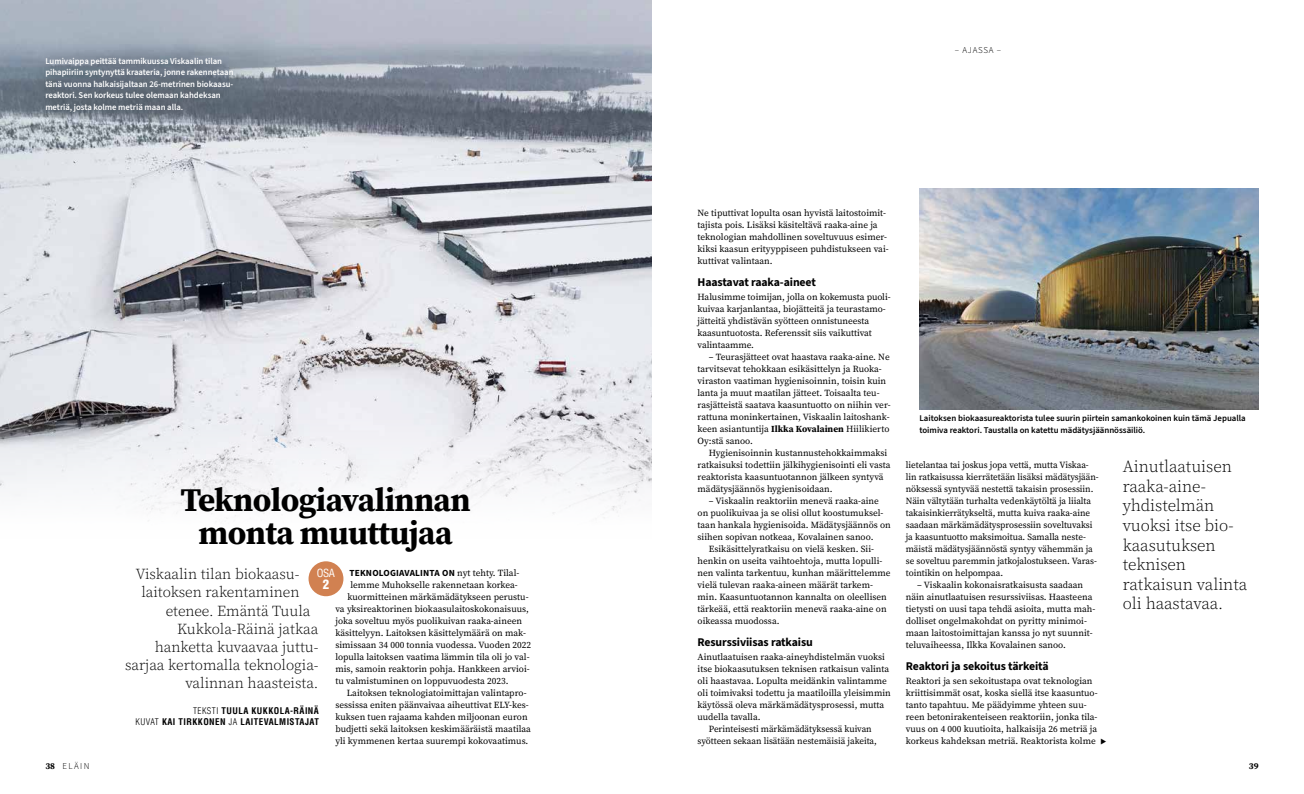
<style>
.page{position:relative;width:1304px;height:794px;background:#fff}
.page>*{position:absolute;margin:0;border:0;box-sizing:border-box;transform-origin:0 0}
.t1{font:700 33px/33px "Source Serif 4";letter-spacing:-.02em;color:#000;text-align:center}
.t2{font:300 16.8px/19.6px "Source Serif 4";letter-spacing:-.005em;color:#000}
.t3{font:300 15.1px "Source Serif 4";letter-spacing:-.005em;color:#000}
.t4{font:900 condensed 12.7px "Helvetica LT Std";color:#fff}
.t5{font:700 11.8px "Source Sans 3";letter-spacing:-.01em;color:#000}
.t6{font:condensed 11px "Helvetica LT Std";color:#fff}
.t7{font:9.3px/12px "Source Serif 4";color:#000}
.t8{font:700 9.3px "Source Sans 3";letter-spacing:.02em;color:#000}
.t9{font:700 condensed 9px/10.8px "Helvetica LT Std";letter-spacing:.05em;color:#000;text-align:right}
.t10{font:300 9px "Source Sans 3";letter-spacing:.08em;color:#000}
.t11{font:700 9px "Source Serif 4";color:#000}
.t12{font:600 8.8px/11.5px "Source Sans 3";letter-spacing:-.005em;color:#fff}
.t13{font:600 8.8px/11.5px "Source Sans 3";color:#000}
.s1{font-weight:300}
.s2{font-family:"Source Serif 4";font-weight:400}
.s3{font-weight:700}
.s4{font-family:"Source Serif 4";font-weight:700}
</style>
<div class="page">
<img style="left:0;top:0;width:652px;height:521px">
<div style="left:309px;top:561px;width:34px;height:35px;background:#d18151;border-radius:50%"></div>
<div style="left:34px;top:46px;width:211px;height:77px;background:#000;opacity:.5"></div>
<img style="left:919px;top:188px;width:340px;height:221px">
<p class="t12" style="left:45px;top:55px;width:190px">Lumivaippa peittää tammikuussa Viskaalin tilan pihapiiriin syntynyttä kraateria, jonne rakennetaan tänä vuonna halkaisijaltaan 26-metrinen biokaasu&shy;reaktori. Sen korkeus tulee olemaan kahdeksan metriä, josta kolme metriä maan alla.</p>
<h1 class="t1" style="left:180px;top:482px;width:292px">Teknologiavalinnan monta muuttujaa</h1>
<h3 class="t3" style="left:136px;top:564px;width:165px">Viskaalin tilan biokaasu-</h3>
<h3 class="t3" style="left:141px;top:583px;width:160px">laitoksen rakentaminen</h3>
<h3 class="t3" style="left:166px;top:601px;width:146px">etenee. Emäntä Tuula</h3>
<h3 class="t3" style="left:177px;top:619px;width:143px">Kukkola-Räinä jatkaa</h3>
<h3 class="t3" style="left:155px;top:637px;width:165px">hanketta kuvaavaa juttu-</h3>
<h3 class="t3" style="left:125px;top:655px;width:195px">sarjaa kertomalla teknologia-</h3>
<h3 class="t3" style="left:185px;top:673px;width:135px">valinnan haasteista.</h3>
<p class="t9" style="left:135px;top:705px;width:185px"><span class="s1">TEKSTI</span> TUULA KUKKOLA-RÄINÄ<br><span class="s1">KUVAT</span> KAI TIRKKONEN <span class="s1">JA</span> LAITEVALMISTAJAT</p>
<p class="t6" style="left:317px;top:566px;width:20px">OSA</p>
<h3 class="t4" style="left:323px;top:576px;width:8px">2</h3>
<p class="t8" style="left:349px;top:567px;width:171px">TEKNOLOGIAVALINTA ON <span class="s2">nyt tehty. Tilal-</span></p>
<p class="t7" style="left:350px;top:579px;width:169px">lemme Muhokselle rakennetaan korkea-</p>
<p class="t7" style="left:347px;top:591px;width:183px">kuormitteinen märkämädätykseen perustu-</p>
<p class="t7" style="left:335px;top:603px;width:195px">va yksireaktorinen biokaasulaitoskokonaisuus,</p>
<p class="t7" style="left:335px;top:615px;width:188px">joka soveltuu myös puolikuivan raaka-aineen</p>
<p class="t7" style="left:335px;top:627px;width:192px">käsittelyyn. Laitoksen käsittelymäärä on mak-</p>
<p class="t7" style="left:335px;top:639px;width:197px">simissaan 34 000 tonnia vuodessa. Vuoden 2022</p>
<p class="t7" style="left:335px;top:651px;width:196px">lopulla laitoksen vaatima lämmin tila oli jo val-</p>
<p class="t7" style="left:335px;top:663px;width:196px">mis, samoin reaktorin pohja. Hankkeen arvioi-</p>
<p class="t7" style="left:335px;top:675px;width:175px">tu valmistuminen on loppuvuodesta 2023.</p>
<p class="t7" style="left:347px;top:687px;width:181px">Laitoksen teknologiatoimittajan valintapro-</p>
<p class="t7" style="left:335px;top:699px;width:195px">sessissa eniten päänvaivaa aiheuttivat ELY-kes-</p>
<p class="t7" style="left:335px;top:711px;width:194px">kuksen tuen rajaama kahden miljoonan euron</p>
<p class="t7" style="left:335px;top:723px;width:197px">budjetti sekä laitoksen keskimääräistä maatilaa</p>
<p class="t7" style="left:335px;top:735px;width:194px">yli kymmenen kertaa suurempi kokovaatimus.</p>
<p class="t10" style="left:955px;top:44px;width:48px">– AJASSA –</p>
<p class="t7" style="left:698px;top:207px;width:193px">Ne tiputtivat lopulta osan hyvistä laitostoimit&shy;tajista pois. Lisäksi käsiteltävä raaka-aine ja teknologian mahdollinen soveltuvuus esimer&shy;kiksi kaasun erityyppiseen puhdistukseen vai&shy;kuttivat valintaan.</p>
<p class="t5" style="left:698px;top:274px;width:120px">Haastavat raaka-aineet</p>
<p class="t7" style="left:698px;top:291px;width:194px">Halusimme toimijan, jolla on kokemusta puoli&shy;kuivaa karjanlantaa, biojätteitä ja teurastamo&shy;jätteitä yhdistävän syötteen onnistuneesta kaasuntuotosta. Referenssit siis vaikuttivat valintaamme.</p>
<p class="t7" style="left:698px;top:351px;width:195px;text-indent:11px">– Teurasjätteet ovat haastava raaka-aine. Ne tarvitsevat tehokkaan esikäsittelyn ja Ruoka&shy;viraston vaatiman hygienisoinnin, toisin kuin lanta ja muut maatilan jätteet. Toisaalta teu&shy;rasjätteistä saatava kaasuntuotto on niihin ver&shy;rattuna moninkertainen, Viskaalin laitoshank&shy;keen asiantuntija <span class="s3">Ilkka Kovalainen</span> Hiilikierto Oy:stä sanoo.</p>
<p class="t7" style="left:698px;top:447px;width:195px;text-indent:11px">Hygienisoinnin kustannustehokkaimmaksi ratkaisuksi todettiin jälkihygienisointi eli vasta reaktorista kaasuntuotannon jälkeen syntyvä mädätysjäännös hygienisoidaan.</p>
<p class="t7" style="left:709px;top:495px;width:172px">– Viskaalin reaktoriin menevä raaka-aine</p>
<p class="t7" style="left:698px;top:507px;width:187px">on puolikuivaa ja se olisi ollut koostumuksel-</p>
<p class="t7" style="left:698px;top:519px;width:195px">taan hankala hygienisoida. Mädätysjäännös on</p>
<p class="t7" style="left:698px;top:531px;width:177px">siihen sopivan notkeaa, Kovalainen sanoo.</p>
<p class="t7" style="left:709px;top:543px;width:167px">Esikäsittelyratkaisu on vielä kesken. Sii-</p>
<p class="t7" style="left:698px;top:555px;width:186px">henkin on useita vaihtoehtoja, mutta lopulli-</p>
<p class="t7" style="left:698px;top:567px;width:195px">nen valinta tarkentuu, kunhan määrittelemme</p>
<p class="t7" style="left:698px;top:579px;width:177px">vielä tulevan raaka-aineen määrät tarkem-</p>
<p class="t7" style="left:698px;top:591px;width:191px">min. Kaasuntuotannon kannalta on oleellisen</p>
<p class="t7" style="left:698px;top:603px;width:191px">tärkeää, että reaktoriin menevä raaka-aine on</p>
<p class="t7" style="left:698px;top:615px;width:83px">oikeassa muodossa.</p>
<p class="t5" style="left:698px;top:634px;width:117px">Resurssiviisas ratkaisu</p>
<p class="t7" style="left:698px;top:651px;width:189px">Ainutlaatuisen raaka-aineyhdistelmän vuoksi</p>
<p class="t7" style="left:698px;top:663px;width:193px">itse biokaasutuksen teknisen ratkaisun valinta</p>
<p class="t7" style="left:698px;top:675px;width:191px">oli haastavaa. Lopulta meidänkin valintamme</p>
<p class="t7" style="left:698px;top:687px;width:195px">oli toimivaksi todettu ja maatiloilla yleisimmin</p>
<p class="t7" style="left:698px;top:699px;width:188px">käytössä oleva märkämädätysprosessi, mutta</p>
<p class="t7" style="left:698px;top:711px;width:64px">uudella tavalla.</p>
<p class="t7" style="left:709px;top:723px;width:164px">Perinteisesti märkämädätyksessä kuivan</p>
<p class="t7" style="left:698px;top:735px;width:181px">syötteen sekaan lisätään nestemäisiä jakeita,</p>
<p class="t13" style="left:919px;top:413px;width:328px">Laitoksen biokaasureaktorista tulee suurin piirtein samankokoinen kuin tämä Jepualla toimiva reaktori. Taustalla on katettu mädätysjäännössäiliö.</p>
<p class="t7" style="left:906px;top:459px;width:194px">lietelantaa tai joskus jopa vettä, mutta Viskaa&shy;lin ratkaisussa kierrätetään lisäksi mädätysjään&shy;nöksessä syntyvää nestettä takaisin prosessiin.<br>Näin vältytään turhalta vedenkäytöltä ja liialta takaisinkierrätykseltä, mutta kuiva raaka-aine saadaan märkämädätysprosessiin soveltuvaksi ja kaasuntuotto maksimoitua. Samalla neste&shy;mäistä mädätysjäännöstä syntyy vähemmän ja se soveltuu paremmin jatkojalostukseen. Varas&shy;tointikin on helpompaa.</p>
<p class="t7" style="left:906px;top:579px;width:191px;text-indent:11px">– Viskaalin kokonaisratkaisusta saadaan näin ainutlaatuisen resurssiviisas. Haasteena tietysti on uusi tapa tehdä asioita, mutta mah&shy;dolliset ongelmakohdat on pyritty minimoi&shy;maan laitostoimittajan kanssa jo nyt suunnit&shy;teluvaiheessa, Ilkka Kovalainen sanoo.</p>
<p class="t5" style="left:906px;top:658px;width:144px">Reaktori ja sekoitus tärkeitä</p>
<p class="t7" style="left:906px;top:675px;width:193px">Reaktori ja sen sekoitustapa ovat teknologian kriittisimmät osat, koska siellä itse kaasuntuo&shy;tanto tapahtuu. Me päädyimme yhteen suu&shy;reen betonirakenteiseen reaktoriin, jonka tila&shy;vuus on 4 000 kuutioita, halkaisija 26 metriä ja korkeus kahdeksan metriä. Reaktorista kolme</p>
<h2 class="t2" style="left:1123px;top:457px;width:126px">Ainutlaatuisen raaka-aine&shy;yhdistelmän vuoksi itse bio&shy;kaasutuksen teknisen ratkaisun valinta oli haastavaa.</h2>
<p class="t10" style="left:45px;top:760px;width:46px"><span class="s4">38</span> ELÄIN</p>
<p class="t11" style="left:1249px;top:760px;width:11px">39</p>
</div>
